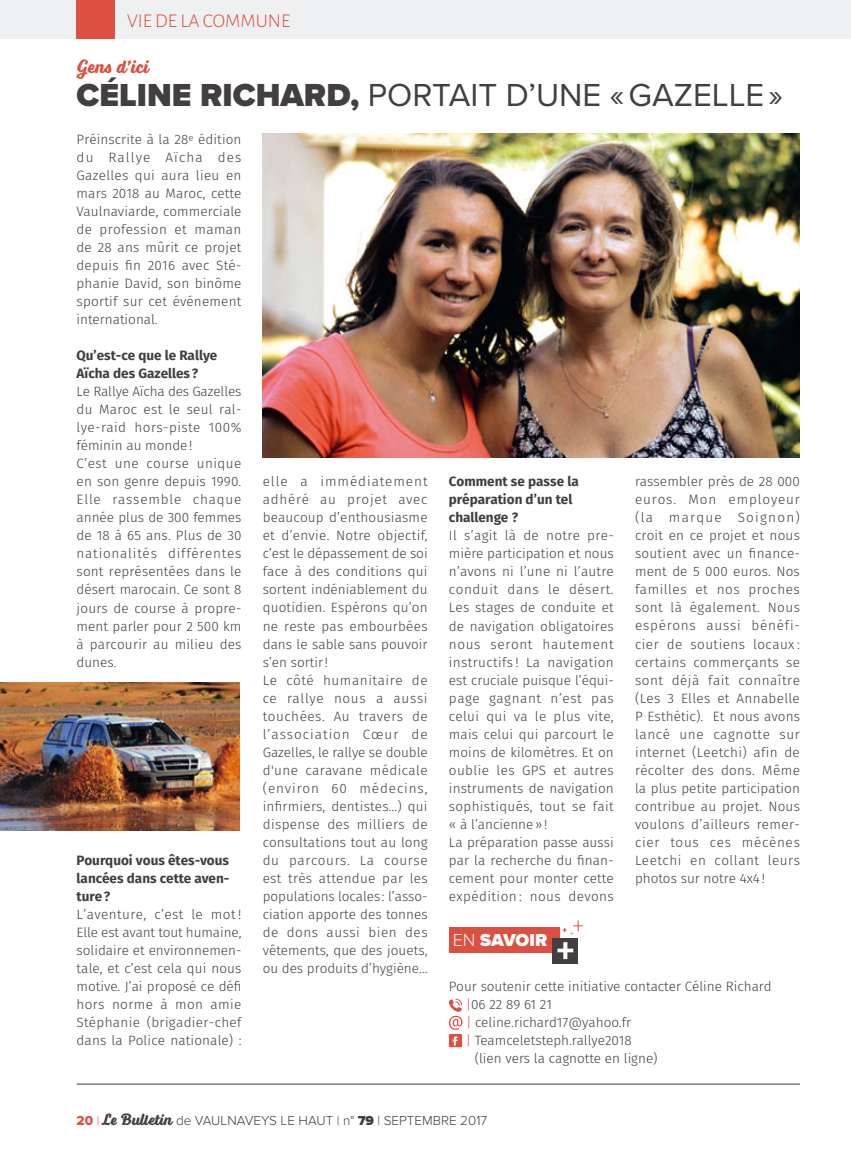
<style>
.page{position:relative;width:851px;height:1149px;background:#fff}
.page>*{position:absolute;margin:0;border:0;box-sizing:border-box;transform-origin:0 0}
.t1{font:33px "Proxima Nova";color:#423e42}
.t2{font:300 19.5px "Alegreya Sans";color:#dd4f3f}
.t3{font:700 19.5px "Voltage";color:#dd4f3f}
.t4{font:900 18px "Proxima Nova";color:#fff}
.t5{font:300 13.5px/18px "Fira Sans";letter-spacing:.015em;color:#403e42;text-align:justify}
.t6{font:700 13.5px/18px "Fira Sans";color:#403e42}
.t7{font:300 13.5px "Proxima Nova";color:#423e42}
.s1{font-weight:900}
.s2{font-weight:300}
.s3{color:#dd4f3f}
.s4{font-family:"Proxima Nova Extrabld";font-weight:400;color:#dd4f3f}
.s5{font-family:"Voltage";font-weight:700;font-size:16.5px}
</style>
<div class="page">
<div style="left:0;top:0;width:850px;height:38px;background:#eff0f1"></div>
<div style="left:77px;top:0;width:38px;height:38px;background:#dd4f3f"></div>
<img style="left:263px;top:133px;width:536px;height:324px">
<div style="left:449px;top:927px;width:110px;height:25px;background:#dd4f3f"></div>
<div style="left:552px;top:937px;width:26px;height:26px;background:#423e42"></div>
<svg style="left:557px;top:942px;width:16px;height:16px"></svg>
<svg style="left:562px;top:920px;width:21px;height:15px"></svg>
<svg style="left:448px;top:998px;width:14px;height:48px"></svg>
<img style="left:0;top:682px;width:239px;height:148px">
<hr style="left:77px;top:1083px;width:722px;height:1px;background:#423e42">
<h2 class="t2" style="left:127px;top:13px;width:165px">VIE DE LA COMMUNE</h2>
<h2 class="t3" style="left:77px;top:60px;width:74px">Gens d’ici</h2>
<h1 class="t1" style="left:77px;top:83px;width:707px"><span class="s1">CÉLINE RICHARD,</span> PORTAIT D’UNE « GAZELLE »</h1>
<p class="t5" style="left:77px;top:131px;width:166px">Préinscrite à la 28<sup>e</sup> édition du Rallye Aïcha des Gazelles qui aura lieu en mars 2018 au Maroc, cette Vaulnaviarde, commerciale de profession et maman de 28 ans mûrit ce projet depuis fin 2016 avec Sté&shy;phanie David, son binôme sportif sur cet événement international.</p>
<p class="t6" style="left:77px;top:347px;width:142px">Qu’est-ce que le Rallye<br>Aïcha des Gazelles ?</p>
<p class="t5" style="left:77px;top:383px;width:166px;text-align:left">Le Rallye Aïcha des Gazelles du Maroc est le seul ral&shy;lye-raid hors-piste 100% féminin au monde !<br>C’est une course unique en son genre depuis 1990.<br>Elle rassemble chaque année plus de 300 femmes de 18 à 65 ans. Plus de 30 nationalités différentes sont représentées dans le désert marocain. Ce sont 8 jours de course à propre&shy;ment parler pour 2 500 km à parcourir au milieu des dunes.</p>
<p class="t5" style="left:635px;top:473px;width:166px">rassembler près de 28 000 euros. Mon employeur (la marque Soignon) croit en ce projet et nous soutient avec un finance&shy;ment de 5 000 euros. Nos familles et nos proches sont là également. Nous espérons aussi bénéfi&shy;cier de soutiens locaux : certains commerçants se sont déjà fait connaître (Les 3 Elles et Annabelle P Esthétic). Et nous avons lancé une cagnotte sur internet (Leetchi) afin de récolter des dons. Même la plus petite participation contribue au projet. Nous voulons d’ailleurs remer&shy;cier tous ces mécènes Leetchi en collant leurs photos sur notre 4x4 !</p>
<p class="t5" style="left:263px;top:473px;width:166px;text-align:left">elle a immédiatement adhéré au projet avec beaucoup d’enthousiasme et d’envie. Notre objectif, c’est le dépassement de soi face à des conditions qui sortent indéniablement du quotidien. Espérons qu’on ne reste pas embourbées dans le sable sans pouvoir s’en sortir !<br>Le côté humanitaire de ce rallye nous a aussi touchées. Au travers de l’association Cœur de<br>Gazelles, le rallye se double d'une caravane médicale (environ 60 médecins, infirmiers, dentistes…) qui dispense des milliers de consultations tout au long du parcours. La course est très attendue par les populations locales : l’asso&shy;ciation apporte des tonnes de dons aussi bien des vêtements, que des jouets, ou des produits d’hygiène…</p>
<p class="t6" style="left:449px;top:473px;width:131px">Comment se passe la préparation d’un tel challenge ?</p>
<p class="t5" style="left:449px;top:527px;width:166px;text-align:left">Il s’agit là de notre pre&shy;mière participation et nous n’avons ni l’une ni l’autre conduit dans le désert.<br>Les stages de conduite et de navigation obligatoires nous seront hautement instructifs ! La navigation est cruciale puisque l’équi&shy;page gagnant n’est pas celui qui va le plus vite, mais celui qui parcourt le moins de kilomètres. Et on oublie les GPS et autres instruments de navigation sophistiqués, tout se fait « à l’ancienne » !<br>La préparation passe aussi par la recherche du finan&shy;cement pour monter cette expédition : nous devons</p>
<p class="t6" style="left:77px;top:851px;width:154px;text-align:justify">Pourquoi vous êtes-vous lancées dans cette aven&shy;ture ?</p>
<p class="t5" style="left:77px;top:905px;width:166px">L’aventure, c’est le mot !<br>Elle est avant tout humaine, solidaire et environnemen&shy;tale, et c’est cela qui nous motive. J’ai proposé ce défi hors norme à mon amie Stéphanie (brigadier-chef dans la Police nationale) :</p>
<h3 class="t4" style="left:452px;top:933px;width:96px"><span class="s2">EN</span> SAVOIR</h3>
<p class="t5" style="left:449px;top:977px;width:324px">Pour soutenir cette initiative contacter Céline Richard</p>
<p class="t5" style="left:465px;top:995px;width:88px"><span class="s3">|</span>06 22 89 61 21</p>
<p class="t5" style="left:466px;top:1013px;width:167px"><span class="s3">|</span> celine.richard17@yahoo.fr</p>
<p class="t5" style="left:465px;top:1031px;width:167px"><span class="s3">|</span> Teamceletsteph.rallye2018</p>
<p class="t5" style="left:474px;top:1049px;width:184px">(lien vers la cagnotte en ligne)</p>
<p class="t7" style="left:77px;top:1115px;width:412px"><span class="s4">20</span> <span class="s3">|</span> <span class="s5">Le Bulletin</span> de VAULNAVEYS LE HAUT | n° <span class="s1">79</span> | SEPTEMBRE 2017</p>
</div>
